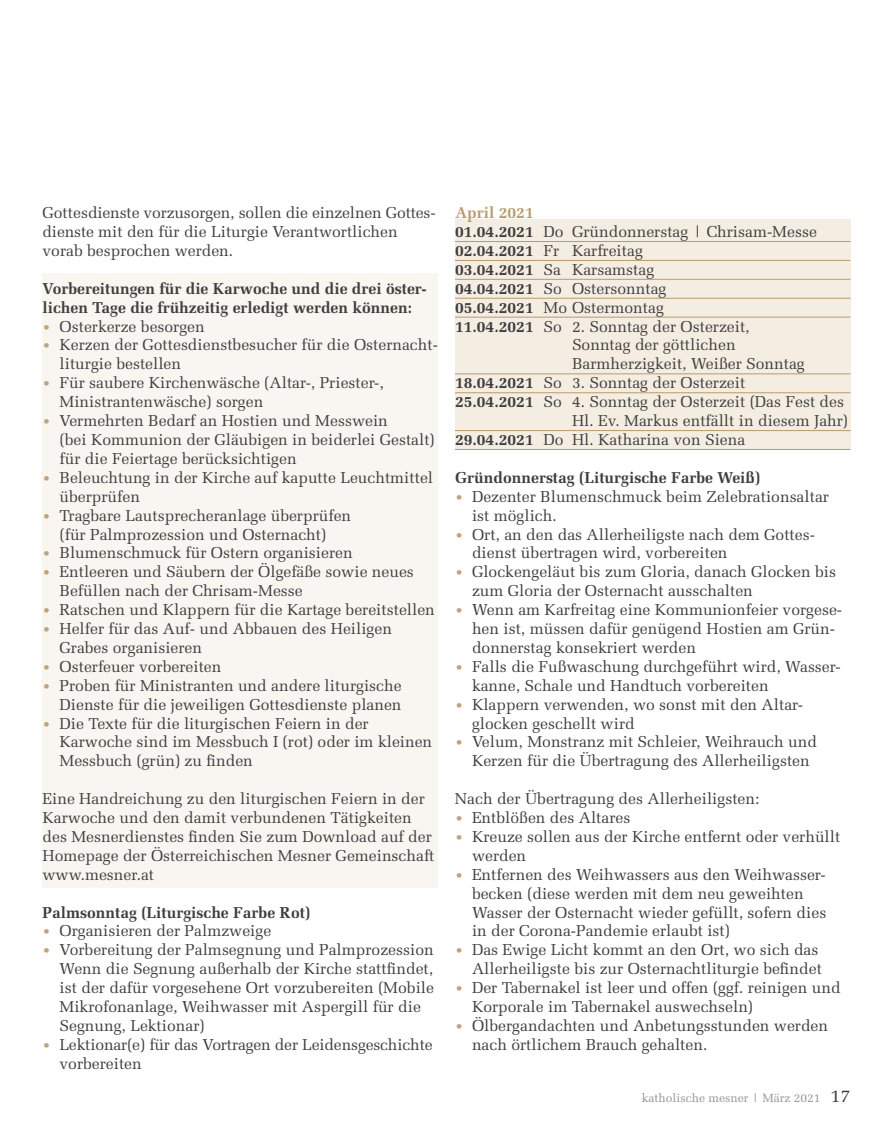
<style>
.page{position:relative;width:893px;height:1127px;background:#fff}
.page>*{position:absolute;margin:0;border:0;box-sizing:border-box;transform-origin:0 0}
.t1{font:15.75px/18.9px "Melior LT";color:#3e3e3f}
.t2{font:700 15.75px/18.9px "Melior LT";color:#3e3e3f}
.t3{font:700 15.75px "Melior LT";color:#bc9b69}
.t4{font:12px "Melior LT";color:#939598}
.s1{font-size:13.5px;color:#c2a276}
.s2{font-weight:700}
.s3{font-size:18px;color:#3e3e3f}
</style>
<div class="page">
<div style="left:43px;top:273px;width:395px;height:614px;background:#f9f6f1"></div>
<div style="left:455px;top:219px;width:395px;height:230px;background:#f4ede2"></div>
<hr style="left:455px;top:241px;width:395px;height:1px;background:#bc9b69">
<hr style="left:455px;top:260px;width:395px;height:1px;background:#bc9b69">
<hr style="left:455px;top:279px;width:395px;height:1px;background:#bc9b69">
<hr style="left:455px;top:298px;width:395px;height:1px;background:#bc9b69">
<hr style="left:455px;top:317px;width:395px;height:1px;background:#bc9b69">
<hr style="left:455px;top:374px;width:395px;height:1px;background:#bc9b69">
<hr style="left:455px;top:392px;width:395px;height:1px;background:#bc9b69">
<hr style="left:455px;top:430px;width:395px;height:1px;background:#bc9b69">
<hr style="left:455px;top:449px;width:395px;height:1px;background:#bc9b69">
<p class="t1" style="left:43px;top:203px;width:395px">Gottesdienste vorzusorgen, sollen die einzelnen Gottes&shy;dienste mit den für die Liturgie Verantwortlichen vorab besprochen werden.</p>
<p class="t2" style="left:43px;top:279px;width:386px">Vorbereitungen für die Karwoche und die drei öster&shy;lichen Tage die frühzeitig erledigt werden können:</p>
<p class="t1" style="left:43px;top:317px;width:164px"><span class="s1">•</span> Osterkerze besorgen</p>
<p class="t1" style="left:60px;top:336px;width:380px;text-indent:-17px"><span class="s1">•</span> Kerzen der Gottesdienstbesucher für die Osternacht&shy;liturgie bestellen</p>
<p class="t1" style="left:60px;top:373px;width:326px;text-indent:-17px"><span class="s1">•</span> Für saubere Kirchenwäsche (Altar-, Priester-,<br>Ministrantenwäsche) sorgen</p>
<p class="t1" style="left:60px;top:411px;width:377px;text-indent:-17px"><span class="s1">•</span> Vermehrten Bedarf an Hostien und Messwein<br>(bei Kommunion der Gläubigen in beiderlei Gestalt) für die Feiertage berücksichtigen</p>
<p class="t1" style="left:60px;top:468px;width:375px;text-indent:-17px"><span class="s1">•</span> Beleuchtung in der Kirche auf kaputte Leuchtmittel überprüfen</p>
<p class="t1" style="left:43px;top:506px;width:310px;text-align:center"><span class="s1">•</span> Tragbare Lautsprecheranlage überprüfen (für Palmprozession und Osternacht)</p>
<p class="t1" style="left:43px;top:544px;width:312px"><span class="s1">•</span> Blumenschmuck für Ostern organisieren</p>
<p class="t1" style="left:60px;top:562px;width:356px;text-indent:-17px"><span class="s1">•</span> Entleeren und Säubern der Ölgefäße sowie neues<br>Befüllen nach der Chrisam-Messe</p>
<p class="t1" style="left:43px;top:600px;width:394px"><span class="s1">•</span> Ratschen und Klappern für die Kartage bereitstellen</p>
<p class="t1" style="left:60px;top:619px;width:334px;text-indent:-17px"><span class="s1">•</span> Helfer für das Auf- und Abbauen des Heiligen<br>Grabes organisieren</p>
<p class="t1" style="left:43px;top:657px;width:180px"><span class="s1">•</span> Osterfeuer vorbereiten</p>
<p class="t1" style="left:43px;top:676px;width:361px;text-align:right"><span class="s1">•</span> Proben für Ministranten und andere liturgische<br>Dienste für die jeweiligen Gottesdienste planen</p>
<p class="t1" style="left:60px;top:714px;width:374px;text-indent:-17px"><span class="s1">•</span> Die Texte für die liturgischen Feiern in der<br>Karwoche sind im Messbuch I (rot) oder im kleinen<br>Messbuch (grün) zu finden</p>
<p class="t1" style="left:43px;top:789px;width:393px">Eine Handreichung zu den liturgischen Feiern in der Karwoche und den damit verbundenen Tätigkeiten des Mesnerdienstes finden Sie zum Download auf der Homepage der Österreichischen Mesner Gemeinschaft www.mesner.at</p>
<p class="t2" style="left:43px;top:902px;width:269px">Palmsonntag (Liturgische Farbe Rot)</p>
<p class="t1" style="left:43px;top:922px;width:230px"><span class="s1">•</span> Organisieren der Palmzweige</p>
<p class="t1" style="left:60px;top:940px;width:376px;text-indent:-17px"><span class="s1">•</span> Vorbereitung der Palmsegnung und Palmprozession Wenn die Segnung außerhalb der Kirche stattfindet, ist der dafür vorgesehene Ort vorzubereiten (Mobile Mikrofonanlage, Weihwasser mit Aspergill für die Segnung, Lektionar)</p>
<p class="t1" style="left:60px;top:1035px;width:375px;text-indent:-17px"><span class="s1">•</span> Lektionar(e) für das Vortragen der Leidensgeschichte vorbereiten</p>
<p class="t3" style="left:455px;top:203px;width:80px">April 2021</p>
<p class="t1" style="left:455px;top:222px;width:363px"><span class="s2">01.04.2021</span> Do Gründonnerstag | Chrisam-Messe</p>
<p class="t1" style="left:455px;top:241px;width:189px"><span class="s2">02.04.2021</span> Fr Karfreitag</p>
<p class="t1" style="left:455px;top:260px;width:201px"><span class="s2">03.04.2021</span> Sa Karsamstag</p>
<p class="t1" style="left:455px;top:279px;width:213px"><span class="s2">04.04.2021</span> So Ostersonntag</p>
<p class="t1" style="left:455px;top:298px;width:210px"><span class="s2">05.04.2021</span> Mo Ostermontag</p>
<p class="t1" style="left:455px;top:317px;width:296px"><span class="s2">11.04.2021</span> So 2. Sonntag der Osterzeit,</p>
<p class="t1" style="left:572px;top:336px;width:165px">Sonntag der göttlichen</p>
<p class="t1" style="left:572px;top:355px;width:234px">Barmherzigkeit, Weißer Sonntag</p>
<p class="t1" style="left:455px;top:373px;width:292px"><span class="s2">18.04.2021</span> So 3. Sonntag der Osterzeit</p>
<p class="t1" style="left:455px;top:392px;width:391px"><span class="s2">25.04.2021</span> So 4. Sonntag der Osterzeit (Das Fest des</p>
<p class="t1" style="left:572px;top:411px;width:278px">Hl. Ev. Markus entfällt in diesem Jahr)</p>
<p class="t1" style="left:455px;top:430px;width:292px"><span class="s2">29.04.2021</span> Do Hl. Katharina von Siena</p>
<p class="t2" style="left:455px;top:468px;width:307px">Gründonnerstag (Liturgische Farbe Weiß)</p>
<p class="t1" style="left:472px;top:487px;width:358px;text-indent:-17px"><span class="s1">•</span> Dezenter Blumenschmuck beim Zelebrationsaltar ist möglich.</p>
<p class="t1" style="left:472px;top:525px;width:344px;text-indent:-17px"><span class="s1">•</span> Ort, an den das Allerheiligste nach dem Gottes&shy;dienst übertragen wird, vorbereiten</p>
<p class="t1" style="left:472px;top:562px;width:365px;text-indent:-17px"><span class="s1">•</span> Glockengeläut bis zum Gloria, danach Glocken bis zum Gloria der Osternacht ausschalten</p>
<p class="t1" style="left:472px;top:600px;width:372px;text-indent:-17px"><span class="s1">•</span> Wenn am Karfreitag eine Kommunionfeier vorgese&shy;hen ist, müssen dafür genügend Hostien am Grün&shy;donnerstag konsekriert werden</p>
<p class="t1" style="left:472px;top:657px;width:370px;text-indent:-17px"><span class="s1">•</span> Falls die Fußwaschung durchgeführt wird, Wasser&shy;kanne, Schale und Handtuch vorbereiten</p>
<p class="t1" style="left:472px;top:695px;width:331px;text-indent:-17px"><span class="s1">•</span> Klappern verwenden, wo sonst mit den Altar&shy;glocken geschellt wird</p>
<p class="t1" style="left:472px;top:733px;width:347px;text-indent:-17px"><span class="s1">•</span> Velum, Monstranz mit Schleier, Weihrauch und<br>Kerzen für die Übertragung des Allerheiligsten</p>
<p class="t1" style="left:455px;top:789px;width:306px">Nach der Übertragung des Allerheiligsten:</p>
<p class="t1" style="left:455px;top:808px;width:177px"><span class="s1">•</span> Entblößen des Altares</p>
<p class="t1" style="left:472px;top:827px;width:370px;text-indent:-17px"><span class="s1">•</span> Kreuze sollen aus der Kirche entfernt oder verhüllt werden</p>
<p class="t1" style="left:472px;top:865px;width:356px;text-indent:-17px"><span class="s1">•</span> Entfernen des Weihwassers aus den Weihwasser&shy;becken (diese werden mit dem neu geweihten Wasser der Osternacht wieder gefüllt, sofern dies in der Corona-Pandemie erlaubt ist)</p>
<p class="t1" style="left:455px;top:940px;width:368px;text-align:right"><span class="s1">•</span> Das Ewige Licht kommt an den Ort, wo sich das<br>Allerheiligste bis zur Osternachtliturgie befindet</p>
<p class="t1" style="left:472px;top:978px;width:370px;text-indent:-17px"><span class="s1">•</span> Der Tabernakel ist leer und offen (ggf. reinigen und<br>Korporale im Tabernakel auswechseln)</p>
<p class="t1" style="left:472px;top:1016px;width:358px;text-indent:-17px"><span class="s1">•</span> Ölbergandachten und Anbetungsstunden werden nach örtlichem Brauch gehalten.</p>
<p class="t4" style="left:642px;top:1091px;width:210px">katholische mesner | März 2021 <span class="s3">17</span></p>
</div>
